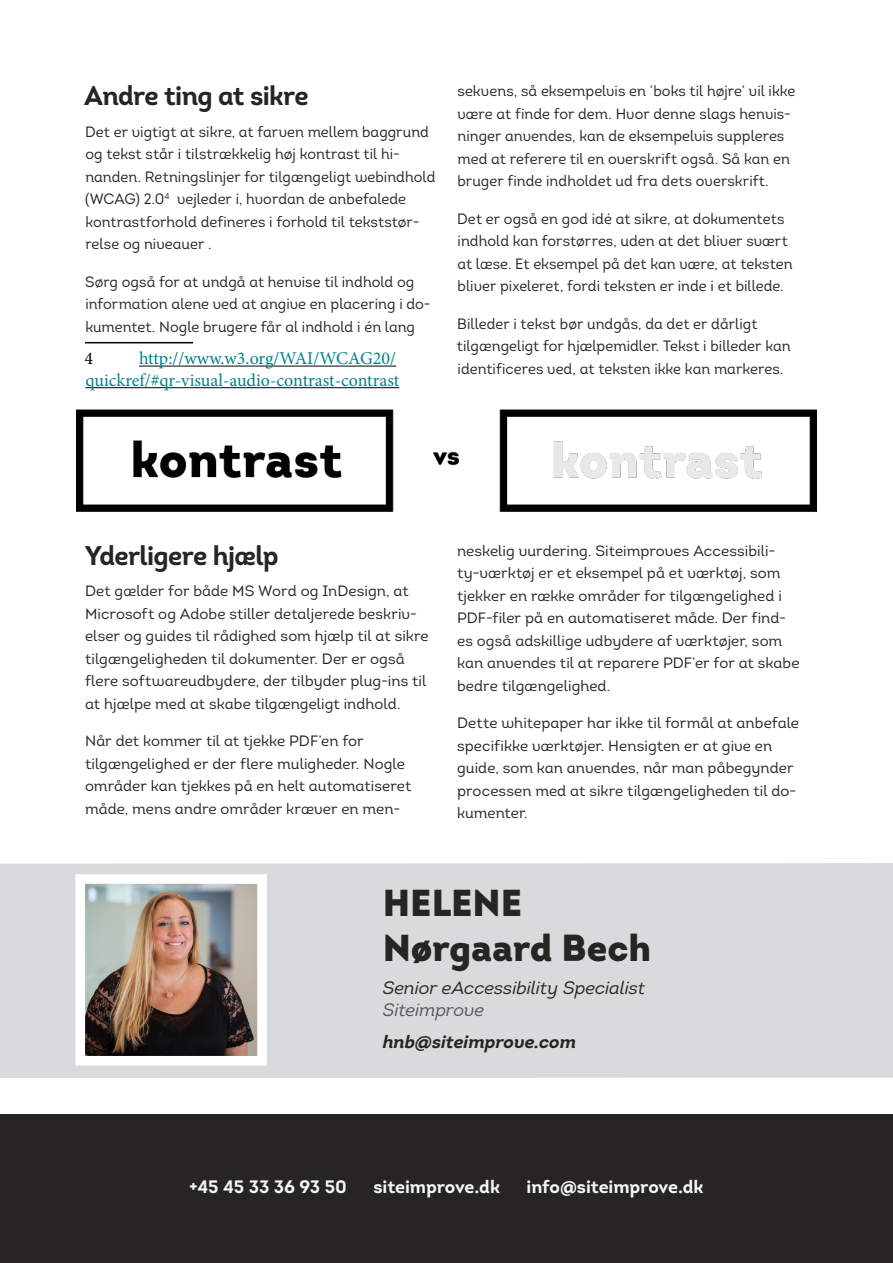
<style>
.page{position:relative;width:893px;height:1263px;background:#fff}
.page>*{position:absolute;margin:0;border:0;box-sizing:border-box;transform-origin:0 0}
.t1{font:900 37.5px "Intro";letter-spacing:-.005em;color:#262523}
.t2{font:37.5px "Intro Black Caps";color:#262523}
.Extra_H2{font:27px "Intro Bold Alt";letter-spacing:-.025em;color:#262523}
.t3{font:18px/21.6px "Minion Pro";color:#00808f;text-align:right}
.t4{font:700 18px "Intro";letter-spacing:-.005em;color:#f6f6f6}
.t5{font:italic 18px/22.5px "Intro";letter-spacing:-.005em;color:#262523}
.t6{font:italic 700 18px "Intro";letter-spacing:-.005em;color:#262523}
.t7{font:18px "Minion Pro";color:#000}
.t8{font:15px/22.5px "Intro Book Alt";letter-spacing:.005em;color:#262523}
.s1{font-family:"Intro Black Caps";font-weight:400}
.s2{color:#58585a}
</style>
<div class="page">
<hr style="left:85px;top:342px;width:108px;height:1px;background:#000">
<hr style="left:139px;top:366px;width:257px;height:1px;background:#000">
<hr style="left:86px;top:387px;width:313px;height:1px;background:#000">
<div style="left:0;top:863px;width:893px;height:215px;background:#d9dadb"></div>
<img style="left:86px;top:885px;width:170px;height:169px">
<div style="left:75px;top:874px;width:192px;height:191px;border:10px solid #fff"></div>
<div style="left:0;top:1114px;width:893px;height:149px;background:#262523"></div>
<img style="left:77px;top:409px;width:739px;height:103px">
<h2 class="Extra_H2" style="left:85px;top:79px;width:226px">Andre ting at sikre</h2>
<p class="t8" style="left:85px;top:120px;width:352px">Det er vigtigt at sikre, at farven mellem baggrund og tekst står i tilstrækkelig høj kontrast til hi&shy;nanden. Retningslinjer for tilgængeligt webindhold (WCAG) 2.0<sup>4</sup> vejleder i, hvordan de anbefalede kontrastforhold defineres i forhold til tekststør&shy;relse og niveauer .</p>
<p class="t8" style="left:85px;top:270px;width:347px">Sørg også for at undgå at henvise til indhold og information alene ved at angive en placering i do&shy;kumentet. Nogle brugere får al indhold i én lang</p>
<p class="t7" style="left:85px;top:346px;width:10px">4</p>
<p class="t3" style="left:86px;top:348px;width:315px">http://www.w3.org/WAI/WCAG20/ quickref/#qr-visual-audio-contrast-contrast</p>
<p class="t8" style="left:457px;top:80px;width:339px">sekvens, så eksempelvis en ’boks til højre’ vil ikke være at finde for dem. Hvor denne slags henvis&shy;ninger anvendes, kan de eksempelvis suppleres med at referere til en overskrift også. Så kan en bruger finde indholdet ud fra dets overskrift.</p>
<p class="t8" style="left:457px;top:207px;width:337px">Det er også en god idé at sikre, at dokumentets indhold kan forstørres, uden at det bliver svært at læse. Et eksempel på det kan være, at teksten bliver pixeleret, fordi teksten er inde i et billede.</p>
<p class="t8" style="left:457px;top:312px;width:335px">Billeder i tekst bør undgås, da det er dårligt tilgængeligt for hjælpemidler. Tekst i billeder kan identificeres ved, at teksten ikke kan markeres.</p>
<h2 class="Extra_H2" style="left:85px;top:538px;width:195px">Yderligere hjælp</h2>
<p class="t8" style="left:85px;top:580px;width:345px">Det gælder for både MS Word og InDesign, at Microsoft og Adobe stiller detaljerede beskriv&shy;elser og guides til rådighed som hjælp til at sikre tilgængeligheden til dokumenter. Der er også flere softwareudbydere, der tilbyder plug-ins til at hjælpe med at skabe tilgængeligt indhold.</p>
<p class="t8" style="left:85px;top:730px;width:328px">Når det kommer til at tjekke PDF’en for tilgængelighed er der flere muligheder. Nogle områder kan tjekkes på en helt automatiseret måde, mens andre områder kræver en men-</p>
<p class="t8" style="left:457px;top:539px;width:344px">neskelig vurdering. Siteimproves Accessibili&shy;ty-værktøj er et eksempel på et værktøj, som tjekker en række områder for tilgængelighed i PDF-filer på en automatiseret måde. Der find&shy;es også adskillige udbydere af værktøjer, som kan anvendes til at reparere PDF’er for at skabe bedre tilgængelighed.</p>
<p class="t8" style="left:457px;top:712px;width:343px">Dette whitepaper har ikke til formål at anbefale specifikke værktøjer. Hensigten er at give en guide, som kan anvendes, når man påbegynder processen med at sikre tilgængeligheden til do&shy;kumenter.</p>
<p class="t2" style="left:383px;top:878px;width:141px">HELENE</p>
<p class="t1" style="left:383px;top:923px;width:270px"><span class="s1">N</span>ørgaard Bech</p>
<p class="t5" style="left:383px;top:976px;width:264px">Senior eAccessibility Specialist<br><span class="s2">Siteimprove</span></p>
<p class="t6" style="left:383px;top:1030px;width:195px">hnb@siteimprove.com</p>
<p class="t4" style="left:189px;top:1175px;width:159px">+45 45 33 36 93 50</p>
<p class="t4" style="left:373px;top:1175px;width:128px">siteimprove.dk</p>
<p class="t4" style="left:527px;top:1175px;width:179px">info@siteimprove.dk</p>
</div>
